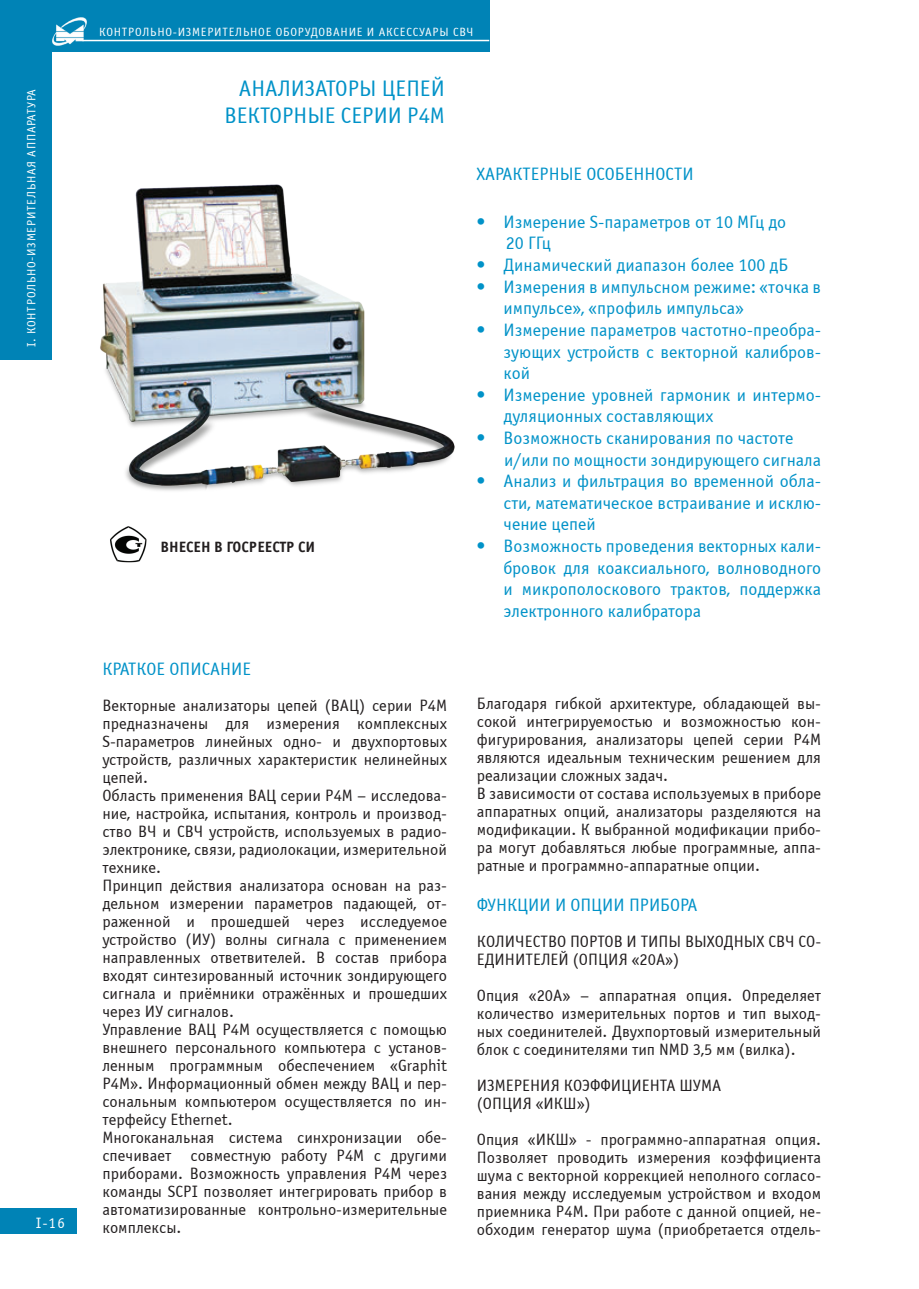
<style>
.page{position:relative;width:919px;height:1289px;background:#fff}
.page>*{position:absolute;margin:0;border:0;box-sizing:border-box;transform-origin:0 0}
.t1{font:22.5px "Officina Sans Win C";color:#0092c8}
.t2{font:18px/21.6px "Officina Sans Win C";color:#0092c8}
.t3{font:16.5px/18px "Officina Sans Win C";color:#231f20}
.t4{font:700 15px "Officina Sans C";color:#231f20}
.t5{font:15px "Officina Sans Win C";color:#fff}
.t6{font:12px "Officina Sans Win C";letter-spacing:.06em;color:#fff}
</style>
<div class="page">
<div style="left:0;top:1208px;width:77px;height:25px;background:#0083b6"></div>
<div style="left:0;top:35px;width:51px;height:324px;background:#0083b6"></div>
<div style="left:0;top:1px;width:489px;height:51px;background:#0083b6"></div>
<img style="left:53px;top:17px;width:35px;height:29px">
<hr style="left:82px;top:40px;width:407px;height:1px;background:#fff">
<img style="left:110px;top:526px;width:37px;height:37px">
<img style="left:100px;top:184px;width:355px;height:307px">
<p class="t6" style="left:25px;top:347px;width:260px;rotate:-90deg">I. Контрольно-измерительная аппаратура</p>
<p class="t5" style="left:36px;top:1214px;width:31px">I-16</p>
<p class="t6" style="left:99px;top:26px;width:16px">КОНТРОЛЬНО</p>
<p class="t6" style="left:173px;top:26px;width:14px">-ИЗМЕРИТЕЛЬНОЕ</p>
<p class="t6" style="left:276px;top:26px;width:66px">ОБОРУДОВАНИЕ</p>
<p class="t6" style="left:367px;top:26px;width:55px">И АКСЕССУАР</p>
<p class="t6" style="left:439px;top:26px;width:35px">Ы СВЧ</p>
<h1 class="t1" style="left:239px;top:76px;width:13px">АНАЛИЗАТОР</h1>
<h1 class="t1" style="left:359px;top:76px;width:87px">ы ЦЕПЕЙ</h1>
<h1 class="t1" style="left:224px;top:103px;width:40px">ВЕКТОРН</h1>
<h1 class="t1" style="left:307px;top:103px;width:57px">Ые СЕРИИ</h1>
<h1 class="t1" style="left:407px;top:103px;width:36px">Р4М</h1>
<p class="t4" style="left:160px;top:538px;width:156px">ВНЕСЕН В ГОСРЕЕСТР СИ</p>
<p class="t2" style="left:476px;top:164px;width:56px">ХАРА КТЕРН</p>
<p class="t2" style="left:559px;top:164px;width:76px">ЫЕ ОСОБЕННО</p>
<p class="t2" style="left:665px;top:164px;width:19px">СТИ</p>
<p class="t2" style="left:506px;top:211px;width:282px;text-indent:-29px">• Измерение S-параметров от 10 МГц до<br>20 ГГц</p>
<p class="t2" style="left:476px;top:254px;width:313px">• Динамический диапазон более 100 дБ</p>
<p class="t2" style="left:503px;top:276px;width:319px;text-indent:-27px">• Измерения в импульсном режиме: «точка в импульсе», «профиль импульса»</p>
<p class="t2" style="left:503px;top:319px;width:319px;text-align:justify;text-indent:-27px">• И змерение параметров частотно-преобра&shy;зующих устройств с векторной калибров&shy;кой</p>
<p class="t2" style="left:503px;top:384px;width:319px;text-indent:-27px">• Измерение уровней гармоник и интермо&shy;дуляционных составляющих</p>
<p class="t2" style="left:504px;top:427px;width:318px;text-indent:-28px">• Возможность сканирования по частоте и/или по мощности зондирующего сигнала</p>
<p class="t2" style="left:503px;top:470px;width:319px;text-align:justify;text-indent:-27px">• Анализ и фильтрация во временной обла&shy;сти, математическое встраивание и исклю&shy;чение цепей</p>
<p class="t2" style="left:503px;top:535px;width:319px;text-align:justify;text-indent:-27px">• Возможность проведения векторных кали&shy;бровок для коаксиального, волноводного и микрополоскового трактов, поддержка электронного калибратора</p>
<p class="t2" style="left:102px;top:658px;width:119px">КРАТ КОЕ ОПИСАНИЕ</p>
<p class="t3" style="left:102px;top:696px;width:346px">Векторные анализаторы цепей (ВАЦ) серии Р4М предназначены для измерения комплексных S-параметров линейных одно- и двухпортовых устройств, различных характеристик нелинейных цепей.<br>Область применения ВАЦ серии Р4М – исследова&shy;ние, настройка, испытания, контроль и производ&shy;ство ВЧ и СВЧ устройств, используемых в радио&shy;электронике, связи, радиолокации, измерительной технике.<br>П ринцип действия анализатора основан на раз&shy;дельном измерении параметров падающей, от&shy;раженной и прошедшей через исследуемое устройство (ИУ) волны сигнала с применением направленных ответвителей. В состав прибора входят синтезированный источник зондирующего сигнала и приёмники отражённых и прошедших через ИУ сигналов.<br>Управление ВАЦ Р4М осуществляется с помощью внешнего персонального компьютера с установ&shy;ленным программным обеспечением «Graphit Р4M». И нформационный обмен между ВАЦ и пер&shy;сональным компьютером осуществляется по ин&shy;терфейсу Ethernet.<br>Многоканальная система синхронизации обе&shy;спечивает совместную работу Р4М с другими приборами. Возможность управления Р4М через команды SCPI позволяет интегрировать прибор в автоматизированные контрольно-измерительные комплексы.</p>
<p class="t3" style="left:477px;top:695px;width:346px">Благодаря гибкой архитектуре, обладающей вы&shy;сокой интегрируемостью и возможностью кон&shy;фигурирования, анализаторы цепей серии Р4М являются идеальным техническим решением для реализации сложных задач.<br>В зависимости от состава используемых в приборе аппаратных опций, анализаторы разделяются на модификации. К выбранной модификации прибо&shy;ра могут добавляться любые программные, аппа&shy;ратные и программно-аппаратные опции.</p>
<p class="t2" style="left:477px;top:894px;width:201px">ФУНКЦИИ ИОПЦИИ ПРИБОРА</p>
<p class="t3" style="left:477px;top:932px;width:346px">Колич ество портов и типы выходных СВЧ со&shy;единителей (опция «20А»)</p>
<p class="t3" style="left:477px;top:986px;width:346px;text-align:justify">Опция «20А» – аппаратная опция. Определяет количество измерительных портов и тип выход&shy;ных соединителей. Двухпортовый измерительный блок с соединителями тип NMD 3,5 мм (вилка).</p>
<p class="t3" style="left:477px;top:1076px;width:246px">Измерения коэффициента шума (опция «И КШ»)</p>
<p class="t3" style="left:477px;top:1130px;width:346px;text-align:justify">Опция «И КШ» - программно-аппаратная опция.<br>П озволяет проводить измерения коэффициента шума с векторной коррекцией неполного согласо&shy;вания между исследуемым устройством и входом приемника Р4М. При работе с данной опцией, не&shy;обходим генератор шума (приобретается отдель-</p>
</div>
